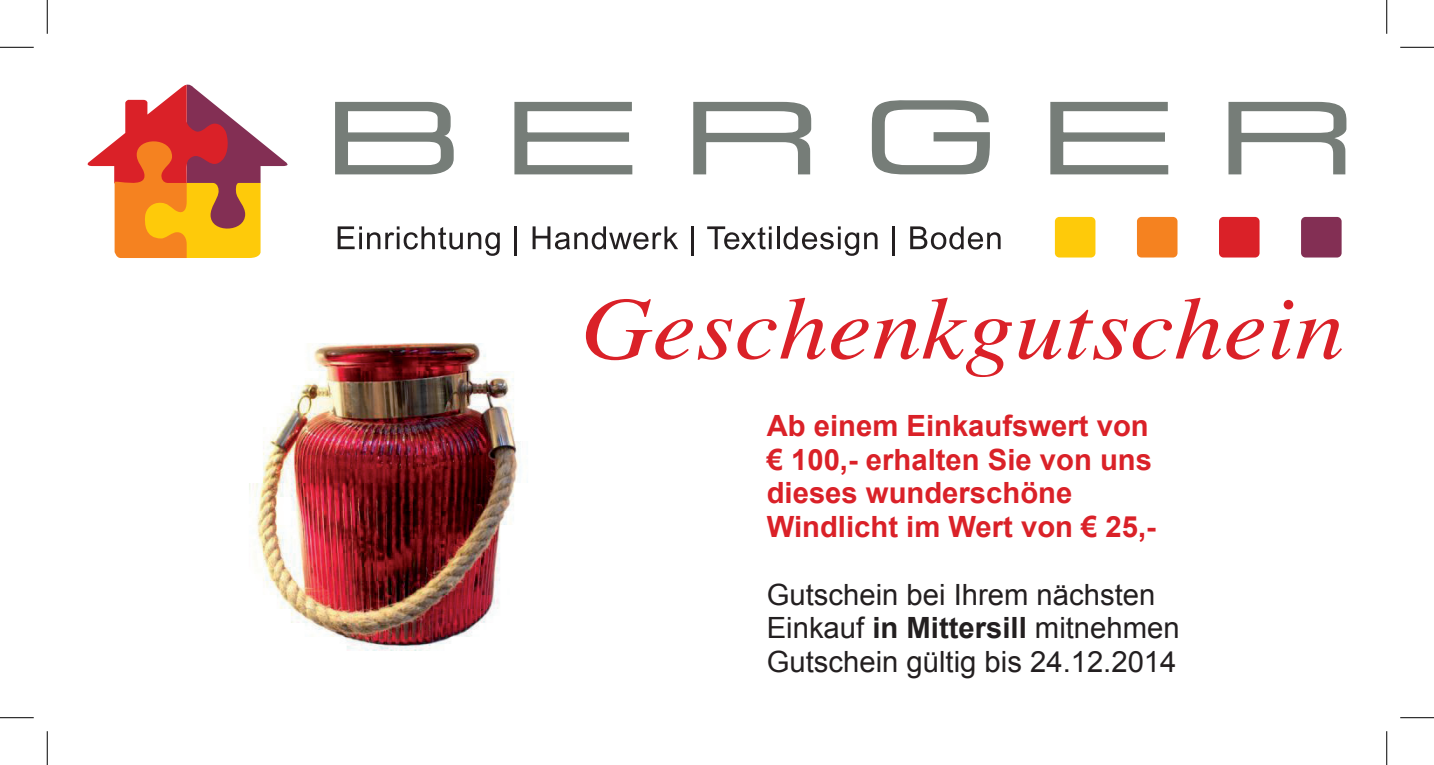
<style>
.page{position:relative;width:1434px;height:765px;background:#fff}
.page>*{position:absolute;margin:0;border:0;box-sizing:border-box;transform-origin:0 0}
.t1{font:italic 89.33px "Times";color:#da2128;scale:1.11 1}
.t2{font:700 29.25px/33.8px "Arial";color:#da2128}
.t3{font:29.25px/33.8px "Arial";color:#231f20}
.s1{font-weight:700}
</style>
<div class="page">
<svg style="left:338px;top:226px;width:162px;height:30px"></svg>
<hr style="left:515px;top:226px;width:2px;height:29px;background:#231f20">
<svg style="left:533px;top:226px;width:145px;height:23px"></svg>
<hr style="left:691px;top:226px;width:3px;height:29px;background:#231f20">
<svg style="left:707px;top:226px;width:65px;height:23px"></svg>
<hr style="left:769px;top:232px;width:3px;height:17px;background:#231f20">
<hr style="left:777px;top:226px;width:2px;height:23px;background:#231f20">
<svg style="left:783px;top:226px;width:94px;height:30px"></svg>
<hr style="left:892px;top:226px;width:3px;height:29px;background:#231f20">
<svg style="left:910px;top:226px;width:91px;height:23px"></svg>
<div style="left:1301px;top:217px;width:41px;height:40px;background:#832f54;border-radius:5px"></div>
<div style="left:1219px;top:217px;width:40px;height:40px;background:#da2128;border-radius:5px"></div>
<div style="left:1137px;top:217px;width:40px;height:40px;background:#f58220;border-radius:5px"></div>
<div style="left:1055px;top:217px;width:40px;height:40px;background:#feca0a;border-radius:5px"></div>
<svg style="left:514px;top:101px;width:119px;height:74px"></svg>
<svg style="left:1050px;top:101px;width:119px;height:74px"></svg>
<svg style="left:693px;top:101px;width:119px;height:74px"></svg>
<svg style="left:1228px;top:101px;width:119px;height:74px"></svg>
<svg style="left:335px;top:101px;width:119px;height:74px"></svg>
<svg style="left:871px;top:100px;width:119px;height:75px"></svg>
<svg style="left:87px;top:84px;width:201px;height:174px"></svg>
<img style="left:249px;top:343px;width:279px;height:308px">
<hr style="left:0;top:47px;width:34px;height:1px;background:#000">
<hr style="left:1400px;top:47px;width:34px;height:1px;background:#000">
<hr style="left:0;top:717px;width:34px;height:1px;background:#000">
<hr style="left:1400px;top:717px;width:34px;height:1px;background:#000">
<hr style="left:47px;top:0;width:1px;height:34px;background:#000">
<hr style="left:47px;top:730px;width:1px;height:34px;background:#000">
<hr style="left:1386px;top:0;width:1px;height:34px;background:#000">
<hr style="left:1386px;top:730px;width:1px;height:34px;background:#000">
<h1 class="t1" style="left:581px;top:251px;width:689px">Geschenkgutschein</h1>
<p class="t2" style="left:767px;top:409px;width:391px">Ab einem Einkaufswert von € 100,- erhalten Sie von uns dieses wunderschöne<br>Windlicht im Wert von € 25,-</p>
<p class="t3" style="left:767px;top:577px;width:414px">Gutschein bei Ihrem nächsten<br>Einkauf <span class="s1">in Mittersill</span> mitnehmen<br>Gutschein gültig bis 24.12.2014</p>
</div>
